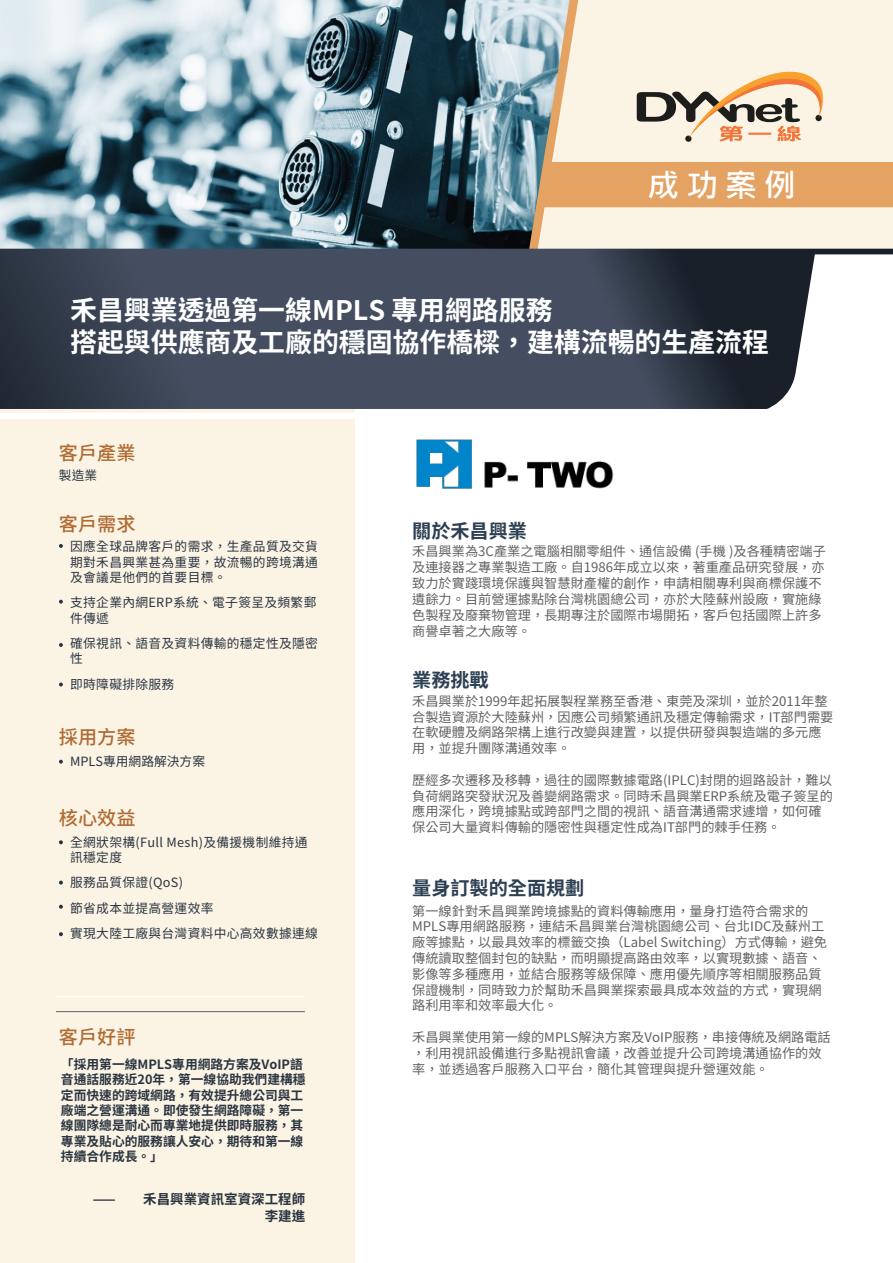
<style>
.page{position:relative;width:893px;height:1263px;background:#fff}
.page>*{position:absolute;margin:0;border:0;box-sizing:border-box;transform-origin:0 0}
.t1{font:700 32.4px "Microsoft Jheng Hei";color:#fff}
.t2{font:700 26.85px/32.2px "Noto Sans CJ Ktc";color:#fff}
.t3{font:500 19.2px "Noto Sans CJ Ktc";color:#b06a32}
.t4{font:700 19.2px "Noto Sans CJ Ktc";color:#2d3f52}
.t5{font:700 13.5px/16.2px "Noto Sans CJ Ktc";color:#2a3441;text-align:right}
.t6{font:13.2px/15.8px "Noto Sans CJ Ktc";color:#616160}
.t7{font:12.75px/15.3px "Noto Sans CJ Ktc";letter-spacing:.025em;color:#2a3441}
.t8{font:700 12.75px/15.3px "Noto Sans CJ Ktc";color:#2a3441}
.t9{font:12.75px "Noto Sans CJ Ktc";color:#2a3441}
</style>
<div class="page">
<img style="left:0;top:0;width:523px;height:249px">
<div style="left:0;top:402px;width:355px;height:861px;background:#fbf4e4"></div>
<svg style="left:0;top:254px;width:814px;height:165px;background:#454e5d"></svg>
<svg style="left:59px;top:840px;width:4px;height:4px"></svg>
<svg style="left:59px;top:880px;width:4px;height:4px"></svg>
<svg style="left:59px;top:932px;width:4px;height:4px"></svg>
<svg style="left:59px;top:905px;width:4px;height:4px"></svg>
<hr style="left:56px;top:1011px;width:249px;height:1px;background:#616160">
<svg style="left:59px;top:544px;width:4px;height:4px"></svg>
<svg style="left:59px;top:600px;width:4px;height:4px"></svg>
<svg style="left:59px;top:643px;width:4px;height:4px"></svg>
<svg style="left:59px;top:682px;width:4px;height:4px"></svg>
<svg style="left:59px;top:760px;width:4px;height:4px"></svg>
<svg style="left:523px;top:0;width:370px;height:265px;background:#dfcfb9"></svg>
<img style="left:382px;top:389px;width:265px;height:100px">
<h1 class="t1" style="left:647px;top:165px;width:150px">成功案例</h1>
<h2 class="t2" style="left:70px;top:294px;width:700px">禾昌興業透過第一線MPLS 專用網路服務<br>搭起與供應商及工廠的穩固協作橋樑，建構流暢的生產流程</h2>
<h3 class="t3" style="left:59px;top:442px;width:78px">客戶產業</h3>
<p class="t7" style="left:59px;top:467px;width:40px">製造業</p>
<h3 class="t3" style="left:59px;top:513px;width:78px">客戶需求</h3>
<h3 class="t4" style="left:412px;top:520px;width:116px">關於禾昌興業</h3>
<p class="t7" style="left:70px;top:539px;width:249px;text-align:justify">因應全球品牌客戶的需求，生產品質及交貨期對禾昌興業甚為重要，故流暢的跨境溝通及會議是他們的首要目標。</p>
<p class="t7" style="left:70px;top:595px;width:248px">支持企業內網ERP系統、電子簽呈及頻繁郵件傳遞</p>
<p class="t7" style="left:70px;top:636px;width:249px">確保視訊、語音及資料傳輸的穩定性及隱密性</p>
<p class="t7" style="left:70px;top:677px;width:106px">即時障礙排除服務</p>
<p class="t6" style="left:412px;top:544px;width:415px">禾昌興業為3C產業之電腦相關零組件、通信設備 (手機 )及各種精密端子及連接器之專業製造工廠。自1986年成立以來，著重產品研究發展，亦致力於實踐環境保護與智慧財產權的創作，申請相關專利與商標保護不遺餘力。目前營運據點除台灣桃園總公司，亦於大陸蘇州設廠，實施綠色製程及廢棄物管理，長期專注於國際市場開拓，客戶包括國際上許多商譽卓著之大廠等。</p>
<h3 class="t4" style="left:412px;top:669px;width:78px">業務挑戰</h3>
<h3 class="t3" style="left:59px;top:726px;width:78px">採用方案</h3>
<p class="t9" style="left:70px;top:754px;width:136px">MPLS專用網路解決方案</p>
<h3 class="t3" style="left:59px;top:807px;width:78px">核心效益</h3>
<p class="t7" style="left:70px;top:834px;width:239px">全網狀架構(Full Mesh)及備援機制維持通訊穩定度</p>
<p class="t7" style="left:70px;top:870px;width:249px;line-height:25.5px">服務品質保證(QoS)<br>節省成本並提高營運效率<br>實現大陸工廠與台灣資料中心高效數據連線</p>
<h3 class="t3" style="left:59px;top:1026px;width:78px">客戶好評</h3>
<p class="t8" style="left:61px;top:1057px;width:246px">「採用第一線MPLS專用網路方案及VoIP語音通話服務近20年，第一線協助我們建構穩定而快速的跨域網路，有效提升總公司與工廠端之營運溝通。即使發生網路障礙，第一線團隊總是耐心而專業地提供即時服務，其專業及貼心的服務讓人安心，期待和第一線持續合作成長。」</p>
<p class="t5" style="left:93px;top:1191px;width:24px">⸺</p>
<p class="t5" style="left:143px;top:1191px;width:163px">禾昌興業資訊室資深工程師李建進</p>
<p class="t6" style="left:412px;top:693px;width:423px">禾昌興業於1999年起拓展製程業務至香港、東莞及深圳，並於2011年整合製造資源於大陸蘇州，因應公司頻繁通訊及穩定傳輸需求，IT部門需要在軟硬體及網路架構上進行改變與建置，以提供研發與製造端的多元應用，並提升團隊溝通效率。</p>
<p class="t6" style="left:412px;top:772px;width:422px">歷經多次遷移及移轉，過往的國際數據電路(IPLC)封閉的迴路設計，難以負荷網路突發狀況及善變網路需求。同時禾昌興業ERP系統及電子簽呈的應用深化，跨境據點或跨部門之間的視訊、語音溝通需求遽增，如何確保公司大量資料傳輸的隱密性與穩定性成為IT部門的棘手任務。</p>
<h3 class="t4" style="left:412px;top:877px;width:174px">量身訂製的全面規劃</h3>
<p class="t6" style="left:412px;top:903px;width:416px">第一線針對禾昌興業跨境據點的資料傳輸應用，量身打造符合需求的MPLS專用網路服務，連結禾昌興業台灣桃園總公司、台北IDC及蘇州工廠等據點，以最具效率的標籤交換（Label Switching）方式傳輸，避免傳統讀取整個封包的缺點，而明顯提高路由效率，以實現數據、語音、影像等多種應用，並結合服務等級保障、應用優先順序等相關服務品質保證機制，同時致力於幫助禾昌興業探索最具成本效益的方式，實現網路利用率和效率最大化。</p>
<p class="t6" style="left:412px;top:1030px;width:420px">禾昌興業使用第一線的MPLS解決方案及VoIP服務，串接傳統及網路電話，利用視訊設備進行多點視訊會議，改善並提升公司跨境溝通協作的效率，並透過客戶服務入口平台，簡化其管理與提升營運效能。</p>
</div>
